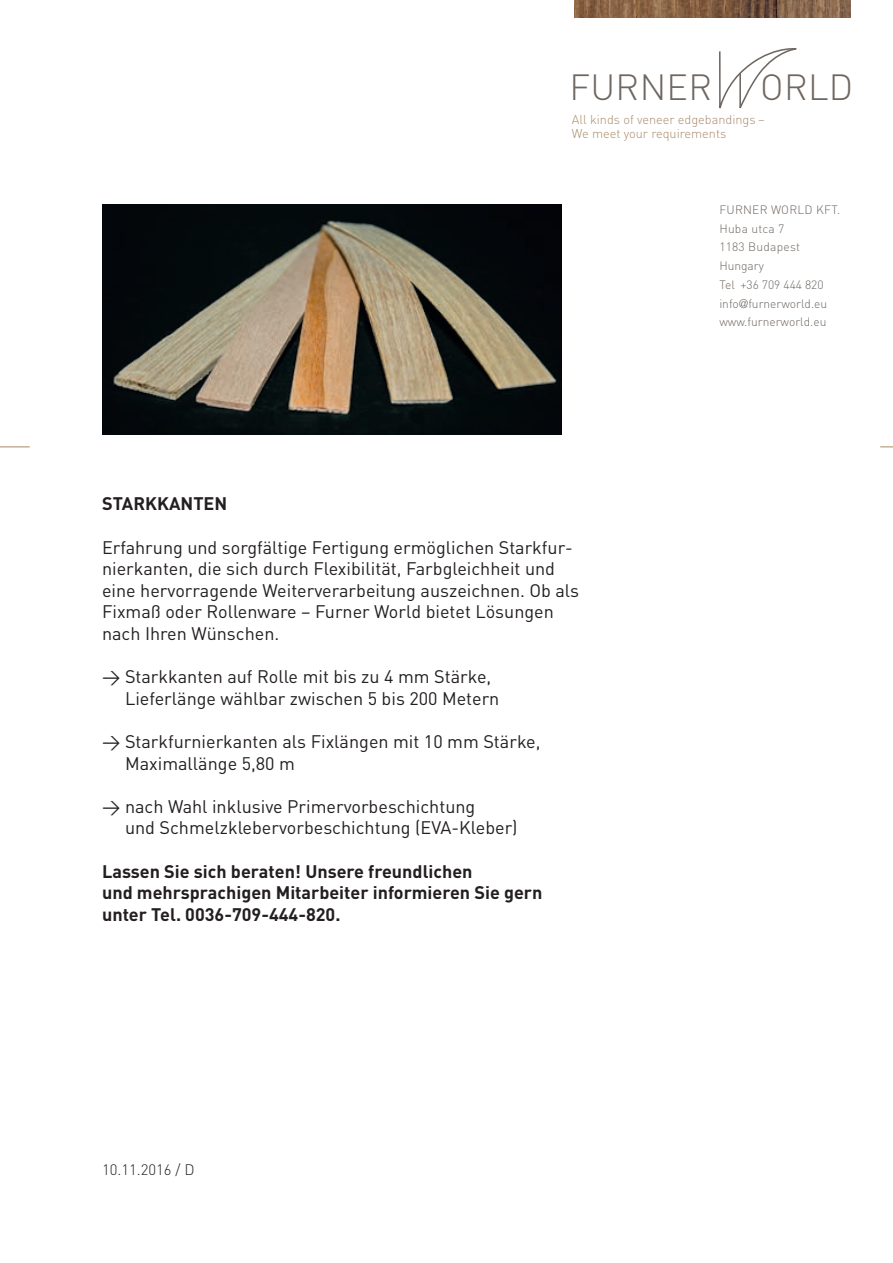
<style>
.page{position:relative;width:893px;height:1263px;background:#fff}
.page>*{position:absolute;margin:0;border:0;box-sizing:border-box;transform-origin:0 0}
.t1{font:300 36px "DIN";letter-spacing:.01em;color:#6e6660}
.t2{font:18px/21.6px "DIN";color:#231f20}
.t3{font:700 18px/21.6px "DIN";color:#231f20}
.t4{font:300 15px "DIN";color:#231f20}
.t5{font:300 12.75px/14.4px "DIN";color:#a98b6b}
.t6{font:300 12px/18.8px "DIN";color:#6e6660}
.s1{font-family:"Helvetica Neue"}
</style>
<div class="page">
<hr style="left:0;top:446px;width:30px;height:1px;background:#a98b6b">
<img style="left:574px;top:0;width:276px;height:17px">
<svg style="left:719px;top:48px;width:78px;height:61px"></svg>
<svg style="left:880px;top:446px;width:13px;height:1px"></svg>
<img style="left:102px;top:204px;width:459px;height:231px">
<h1 class="t1" style="left:569px;top:65px;width:144px">FURNER</h1>
<h1 class="t1" style="left:760px;top:65px;width:95px">ORLD</h1>
<p class="t5" style="left:572px;top:112px;width:194px">All kinds of veneer edgebandings –<br>We meet your requirements</p>
<p class="t3" style="left:102px;top:492px;width:127px">STARKKANTEN</p>
<p class="t2" style="left:102px;top:536px;width:479px">Erfahrung und sorgfältige Fertigung ermöglichen Starkfur&shy;nierkanten, die sich durch Flexibilität, Farbgleichheit und eine hervorragende Weiterverarbeitung auszeichnen. Ob als Fixmaß oder Rollenware – Furner World bietet Lösungen nach Ihren Wünschen.</p>
<p class="t2" style="left:125px;top:665px;width:376px;text-indent:-23px">&gt; Starkkanten auf Rolle mit bis zu 4 mm Stärke,<br>Lieferlänge wählbar zwischen 5 bis 200 Metern</p>
<p class="t2" style="left:125px;top:730px;width:417px;text-indent:-23px">&gt; Starkfurnierkanten als Fixlängen mit 10 mm Stärke,<br>Maximallänge 5,80 m</p>
<p class="t2" style="left:125px;top:795px;width:394px;text-indent:-23px">&gt; nach Wahl inklusive Primervorbeschichtung<br>und Schmelzklebervorbeschichtung (EVA-Kleber)</p>
<p class="t3" style="left:102px;top:859px;width:442px">Lassen Sie sich beraten! Unsere freundlichen<br>und mehrsprachigen Mitarbeiter informieren Sie gern unter Tel. 0036-709-444-820.</p>
<p class="t4" style="left:102px;top:1160px;width:94px">10.11.2016 / D</p>
<p class="t6" style="left:719px;top:200px;width:122px">FURNER WORLD KFT.<br>Huba utca 7<br>1183 Budapest<br>Hungary<br>Tel +36 709 444 820 info<span class="s1">@</span>furnerworld.eu www.furnerworld.eu</p>
</div>
